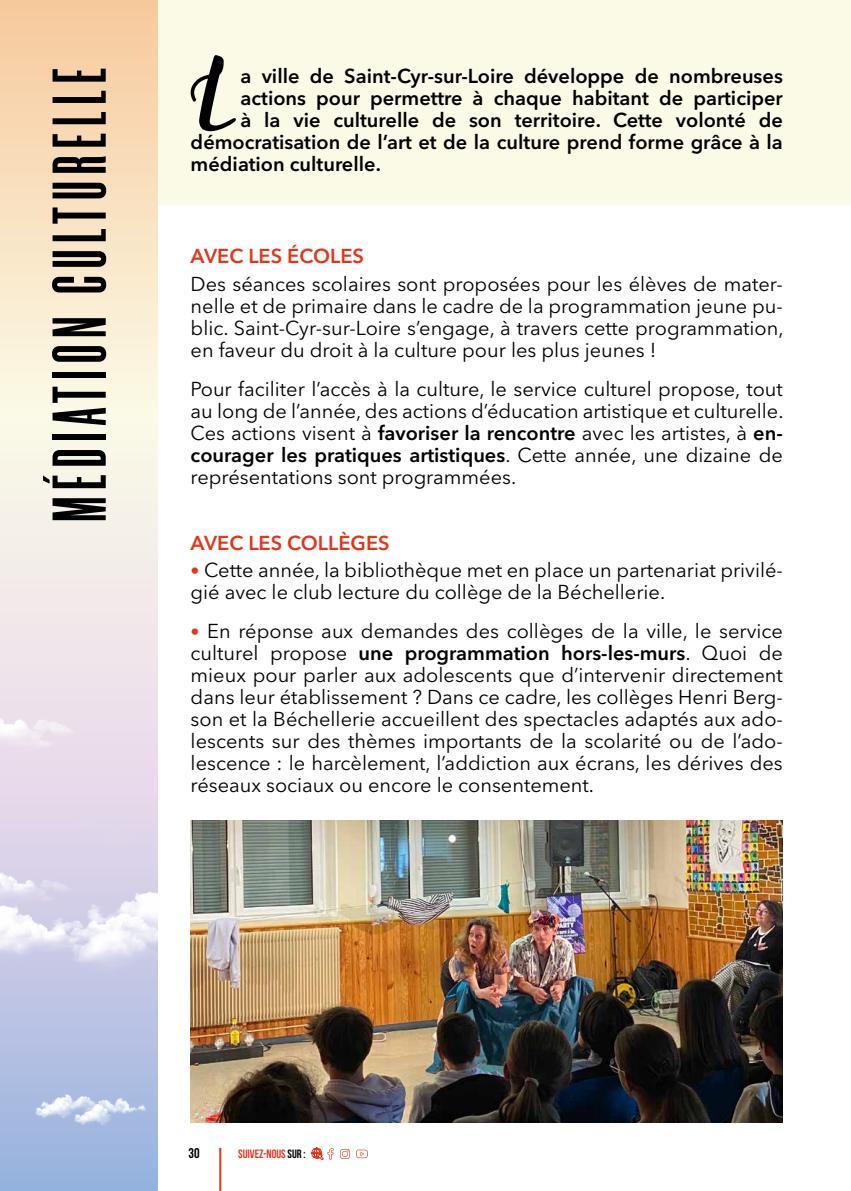
<style>
.page{position:relative;width:851px;height:1191px;background:#fff}
.page>*{position:absolute;margin:0;border:0;box-sizing:border-box;transform-origin:0 0}
.t1{font:91.6px "Onadio";color:#000}
.t2{font:700 76px "Morganite";letter-spacing:.1em;color:#000}
.t3{font:20px/22px "Avenir Next LT Pro";color:#000;text-align:justify}
.t4{font:600 20px "Avenir Next LT Pro";color:#000}
.t5{font:600 20px "Avenir Next LT Pro";color:#e0361b}
.t6{font:700 14px "Bebas Neue";color:#000}
.t7{font:700 12px "Bebas Neue";color:#e0361b}
.s1{font-weight:600}
.s2{font-size:18px;color:#e0361b}
.s3{color:#000}
</style>
<div class="page">
<div style="left:136px;top:0;width:714px;height:204px;background:#fbfae6"></div>
<svg style="left:0;top:0;width:157px;height:641px;background:#f7e6cf"></svg>
<img style="left:0;top:641px;width:157px;height:550px">
<img style="left:191px;top:820px;width:591px;height:303px">
<hr style="left:219px;top:1147px;width:2px;height:44px;background:#e0361b">
<svg style="left:311px;top:1147px;width:22px;height:12px"></svg>
<svg style="left:340px;top:1149px;width:10px;height:9px"></svg>
<svg style="left:356px;top:1149px;width:12px;height:9px"></svg>
<h2 class="t2" style="left:40px;top:521px;width:455px;rotate:-90deg">MÉDIATION CULTURELLE</h2>
<h1 class="t1" style="left:192px;top:42px;width:40px">L</h1>
<p class="t4" style="left:240px;top:64px;width:544px">a ville de Saint-Cyr-sur-Loire développe de nombreuses</p>
<p class="t4" style="left:240px;top:86px;width:544px">actions pour permettre à chaque habitant de participer</p>
<p class="t4" style="left:240px;top:108px;width:544px">à la vie culturelle de son territoire. Cette volonté de</p>
<p class="t4" style="left:191px;top:130px;width:593px">démocratisation de l’art et de la culture prend forme grâce à la</p>
<p class="t4" style="left:191px;top:152px;width:192px">médiation culturelle.</p>
<p class="t5" style="left:190px;top:244px;width:175px">AVEC LES ÉCOLES</p>
<p class="t3" style="left:190px;top:273px;width:594px">Des séances scolaires sont proposées pour les élèves de mater&shy;nelle et de primaire dans le cadre de la programmation jeune pu&shy;blic. Saint-Cyr-sur-Loire s’engage, à travers cette programmation, en faveur du droit à la culture pour les plus jeunes !</p>
<p class="t3" style="left:190px;top:378px;width:594px">Pour faciliter l’accès à la culture, le service culturel propose, tout au long de l’année, des actions d’éducation artistique et culturelle.<br>Ces actions visent à <span class="s1">favoriser la rencontre</span> avec les artistes, à <span class="s1">en&shy;courager les pratiques artistiques</span>. Cette année, une dizaine de représentations sont programmées.</p>
<p class="t5" style="left:190px;top:530px;width:201px">AVEC LES COLLÈGES</p>
<p class="t3" style="left:190px;top:559px;width:593px"><span class="s2">•</span> Cette année, la bibliothèque met en place un partenariat privilé&shy;gié avec le club lecture du collège de la Béchellerie.</p>
<p class="t3" style="left:190px;top:620px;width:593px"><span class="s2">•</span> En réponse aux demandes des collèges de la ville, le service culturel propose <span class="s1">une programmation hors-les-murs</span>. Quoi de mieux pour parler aux adolescents que d’intervenir directement dans leur établissement ? Dans ce cadre, les collèges Henri Berg&shy;son et la Béchellerie accueillent des spectacles adaptés aux ado&shy;lescents sur des thèmes importants de la scolarité ou de l’ado&shy;lescence : le harcèlement, l’addiction aux écrans, les dérives des réseaux sociaux ou encore le consentement.</p>
<p class="t6" style="left:189px;top:1145px;width:13px">30</p>
<p class="t7" style="left:238px;top:1147px;width:69px">SUIVEZ-NOUS <span class="s3">SUR :</span></p>
</div>
